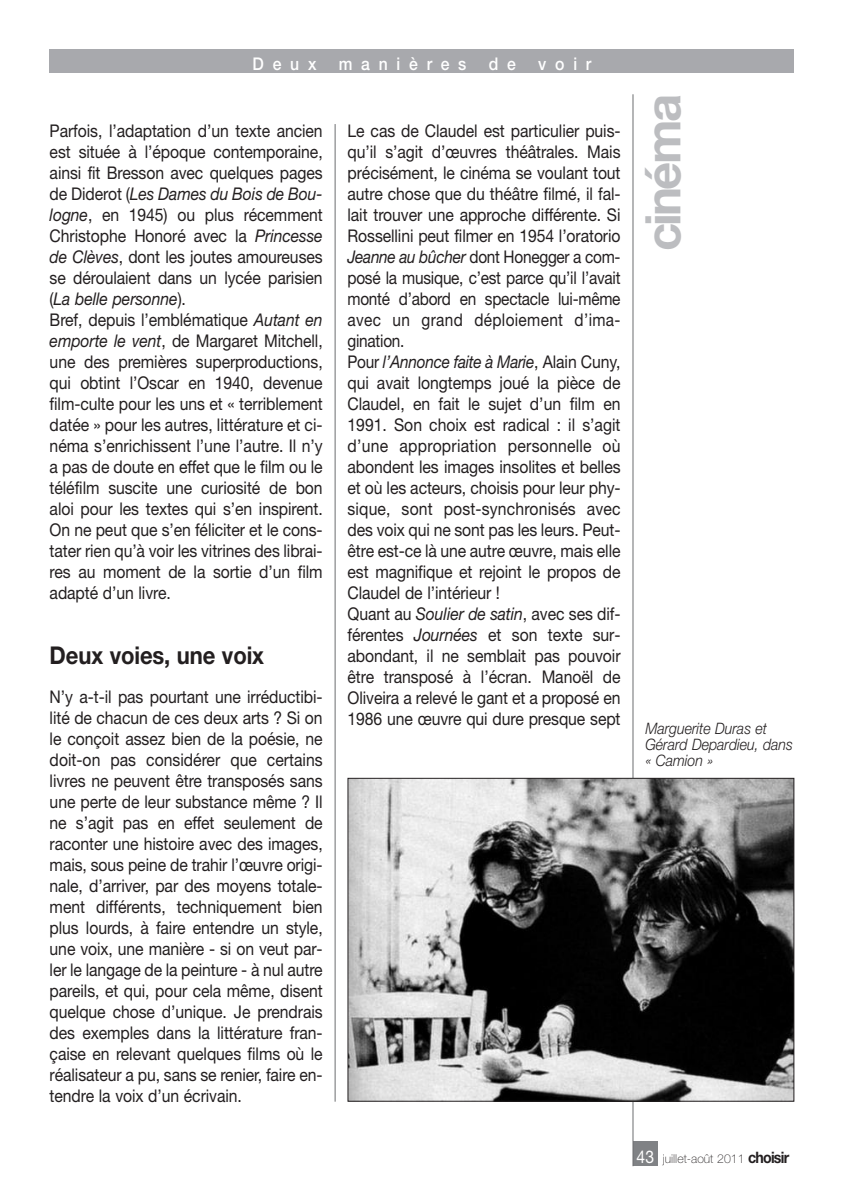
<style>
.page{position:relative;width:844px;height:1191px;background:#fff}
.page>*{position:absolute;margin:0;border:0;box-sizing:border-box;transform-origin:0 0}
.t1{font:700 49px "Helvetica Neue";letter-spacing:-.055em;color:#bcbdc0}
.t2{font:700 24.5px "Helvetica Neue";letter-spacing:-.005em;color:#231f20;scale:.9 1}
.t3{font:17.5px/21px "Helvetica Neue";letter-spacing:-.005em;color:#231f20;scale:.9 1}
.t4{font:500 17.5px "Helvetica Neue";letter-spacing:.555em;color:#fff;scale:.9 1}
.t5{font:17.5px "Helvetica Neue";color:#fff;scale:.9 1}
.t6{font:italic 300 15.75px/15.8px "Helvetica Neue";color:#231f20;scale:.9 1}
.t7{font:100 12.25px "Helvetica Neue";color:#231f20}
.s1{font-style:italic}
.s2{font-weight:700;font-size:15.75px}
</style>
<div class="page">
<div style="left:50px;top:50px;width:744px;height:23px;background:#a8a9ad"></div>
<hr style="left:334px;top:124px;width:1px;height:977px;background:#6c6d70">
<div style="left:632px;top:1141px;width:25px;height:25px;background:#808285"></div>
<hr style="left:632px;top:94px;width:1px;height:1072px;background:#6c6d70">
<img style="left:349px;top:780px;width:443px;height:319px">
<div style="left:347px;top:778px;width:447px;height:323px;border:1px solid #231f20"></div>
<p class="t4" style="left:252px;top:57px;width:72px">Deux</p>
<p class="t4" style="left:339px;top:57px;width:143px">manières</p>
<p class="t4" style="left:488px;top:57px;width:32px">d e</p>
<p class="t4" style="left:538px;top:57px;width:61px">voir</p>
<p class="t3" style="left:50px;top:121px;width:305px">Parfois, l’adaptation d’un texte ancien est située à l’époque contemporaine, ainsi fit Bresson avec quelques pages de Diderot (<span class="s1">Les Dames du Bois de Bou&shy;logne</span>, en 1945) ou plus récemment Christophe Honoré avec la <span class="s1">Princesse de Clèves</span>, dont les joutes amoureuses se déroulaient dans un lycée parisien (<span class="s1">La belle personne</span>).<br>Bref, depuis l’emblématique <span class="s1">Autant en emporte le vent</span>, de Margaret Mitchell, une des premières superproductions, qui obtint l’Oscar en 1940, devenue film-culte pour les uns et « terriblement datée » pour les autres, littérature et ci&shy;néma s’enrichissent l’une l’autre. Il n’y a pas de doute en effet que le film ou le téléfilm suscite une curiosité de bon aloi pour les textes qui s’en inspirent.<br>On ne peut que s’en féliciter et le cons&shy;tater rien qu’à voir les vitrines des librai&shy;res au moment de la sortie d’un film adapté d’un livre.</p>
<h2 class="t2" style="left:50px;top:647px;width:240px">Deux voies, une voix</h2>
<p class="t3" style="left:50px;top:688px;width:305px;text-align:justify">N’y a-t-il pas pourtant une irréductibi&shy;lité de chacun de ces deux arts ? Si on le conçoit assez bien de la poésie, ne doit-on pas considérer que certains livres ne peuvent être transposés sans une perte de leur substance même ? Il ne s’agit pas en effet seulement de raconter une histoire avec des images, mais, sous peine de trahir l’œuvre origi&shy;nale, d’arriver, par des moyens totale&shy;ment différents, techniquement bien plus lourds, à faire entendre un style, une voix, une manière - si on veut par&shy;ler le langage de la peinture - à nul autre pareils, et qui, pour cela même, disent quelque chose d’unique. Je prendrais des exemples dans la littérature fran&shy;çaise en relevant quelques films où le réalisateur a pu, sans se renier, faire en&shy;tendre la voix d’un écrivain.</p>
<p class="t3" style="left:347px;top:121px;width:305px">Le cas de Claudel est particulier puis&shy;qu’il s’agit d’œuvres théâtrales. Mais précisément, le cinéma se voulant tout autre chose que du théâtre filmé, il fal&shy;lait trouver une approche différente. Si Rossellini peut filmer en 1954 l’oratorio <span class="s1">Jeanne au bûcher</span> dont Honegger a com&shy;posé la musique, c’est parce qu’il l’avait monté d’abord en spectacle lui-même avec un grand déploiement d’ima&shy;gination.<br>Pour <span class="s1">l’Annonce faite à Marie</span>, Alain Cuny, qui avait longtemps joué la pièce de Claudel, en fait le sujet d’un film en 1991. Son choix est radical : il s’agit d’une appropriation personnelle où abondent les images insolites et belles et où les acteurs, choisis pour leur phy&shy;sique, sont post-synchronisés avec des voix qui ne sont pas les leurs. Peut&shy;être est-ce là une autre œuvre, mais elle est magnifique et rejoint le propos de Claudel de l’intérieur !<br>Quant au <span class="s1">Soulier de satin</span>, avec ses dif&shy;férentes <span class="s1">Journées</span> et son texte sur&shy;abondant, il ne semblait pas pouvoir être transposé à l’écran. Manoël de Oliveira a relevé le gant et a proposé en 1986 une œuvre qui dure presque sept</p>
<h1 class="t1" style="left:645px;top:251px;width:158px;rotate:-90deg">cinéma</h1>
<p class="t6" style="left:645px;top:722px;width:165px">Marguerite Duras et<br>Gérard Depardieu, dans « Camion »</p>
<p class="t5" style="left:636px;top:1150px;width:21px">43</p>
<p class="t7" style="left:662px;top:1153px;width:128px">juillet-août 2011 <span class="s2">choisir</span></p>
</div>
